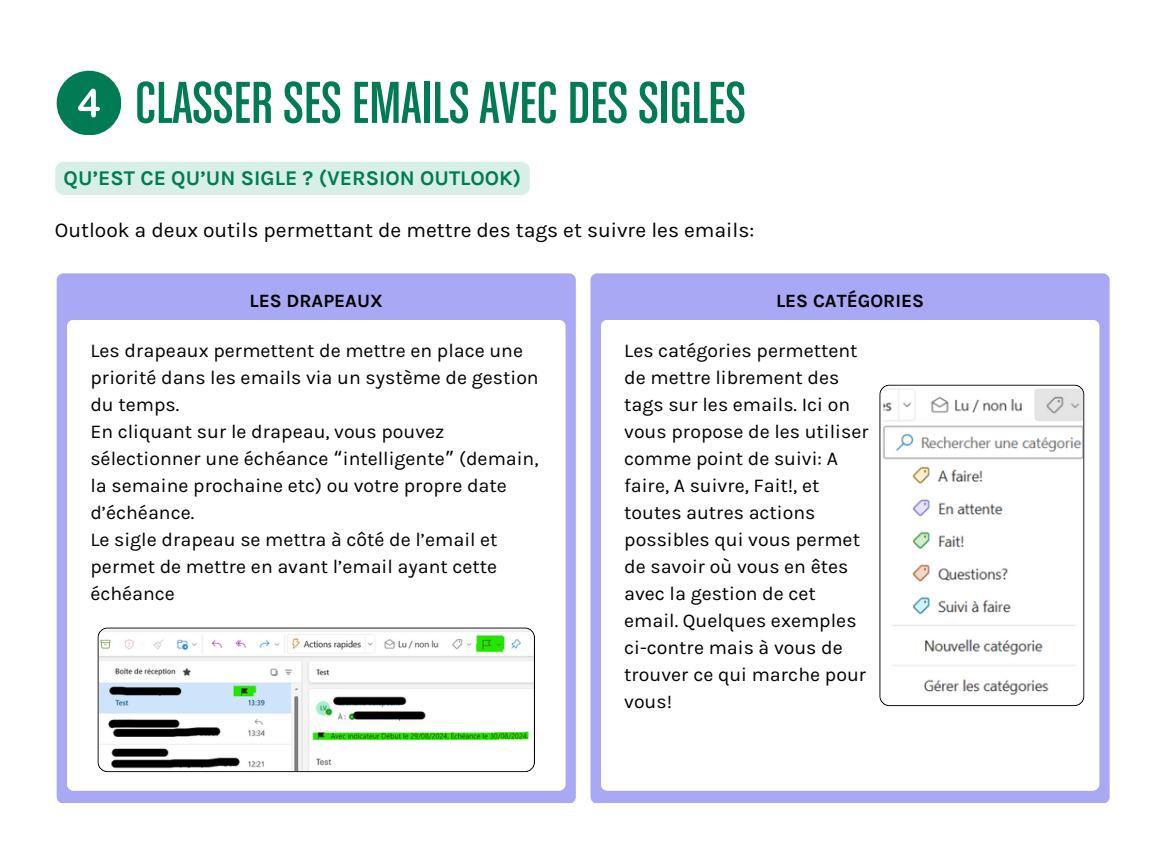
<style>
.page{position:relative;width:1152px;height:864px;background:#fff}
.page>*{position:absolute;margin:0;border:0;box-sizing:border-box;transform-origin:0 0}
.t1{font:63px "Chalet Comprime Cologne Eighty";color:#007b54}
.t2{font:21px "Karla";color:#000}
.t3{font:700 21px "Karla";color:#007b54}
.t4{font:19.5px/27px "Karla";color:#000}
.t5{font:700 18.75px "Karla";color:#000}
.s1{font-family:"Noto Sans Gurmukhi"}
</style>
<div class="page">
<div style="left:57px;top:273px;width:519px;height:530px;background:#a9a8f4;border-radius:7px"></div>
<div style="left:67px;top:320px;width:498px;height:471px;background:#fff;border-radius:7px"></div>
<div style="left:590px;top:273px;width:520px;height:530px;background:#a9a8f4;border-radius:7px"></div>
<div style="left:601px;top:320px;width:498px;height:471px;background:#fff;border-radius:7px"></div>
<div style="left:57px;top:71px;width:64px;height:64px;background:#007b54;border-radius:50%"></div>
<svg style="left:78px;top:89px;width:22px;height:29px"></svg>
<div style="left:55px;top:162px;width:475px;height:33px;background:#d7efe7"></div>
<svg style="left:97px;top:627px;width:438px;height:145px"></svg>
<svg style="left:879px;top:385px;width:205px;height:321px"></svg>
<h3 class="t1" style="left:135px;top:79px;width:612px">CLASSER SES EMAILS AVEC DES SIGLES</h3>
<h3 class="t3" style="left:64px;top:166px;width:459px">QU’EST CE QU’UN SIGLE ? (VERSION OUTLOOK)</h3>
<p class="t2" style="left:55px;top:218px;width:701px">Outlook a deux outils permettant de mettre des tags et suivre les emails:</p>
<h1 class="t5" style="left:250px;top:290px;width:135px">LES DRAPEAUX</h1>
<h2 class="t5" style="left:776px;top:290px;width:150px">LES CATÉGORIES</h2>
<p class="t4" style="left:90px;top:337px;width:450px">Les drapeaux permettent de mettre en place une priorité dans les emails via un système de gestion du temps.<br>En cliquant sur le drapeau, vous pouvez sélectionner une échéance <span class="s1">“</span>intelligente<span class="s1">”</span> (demain, la semaine prochaine etc) ou votre propre date d’échéance.<br>Le sigle drapeau se mettra à côté de l’email et permet de mettre en avant l’email ayant cette échéance</p>
<p class="t4" style="left:624px;top:337px;width:246px">Les catégories permettent de mettre librement des tags sur les emails. Ici on vous propose de les utiliser comme point de suivi: A faire, A suivre, Fait!, et toutes autres actions possibles qui vous permet de savoir où vous en êtes avec la gestion de cet email. Quelques exemples ci-contre mais à vous de trouver ce qui marche pour vous!</p>
</div>
